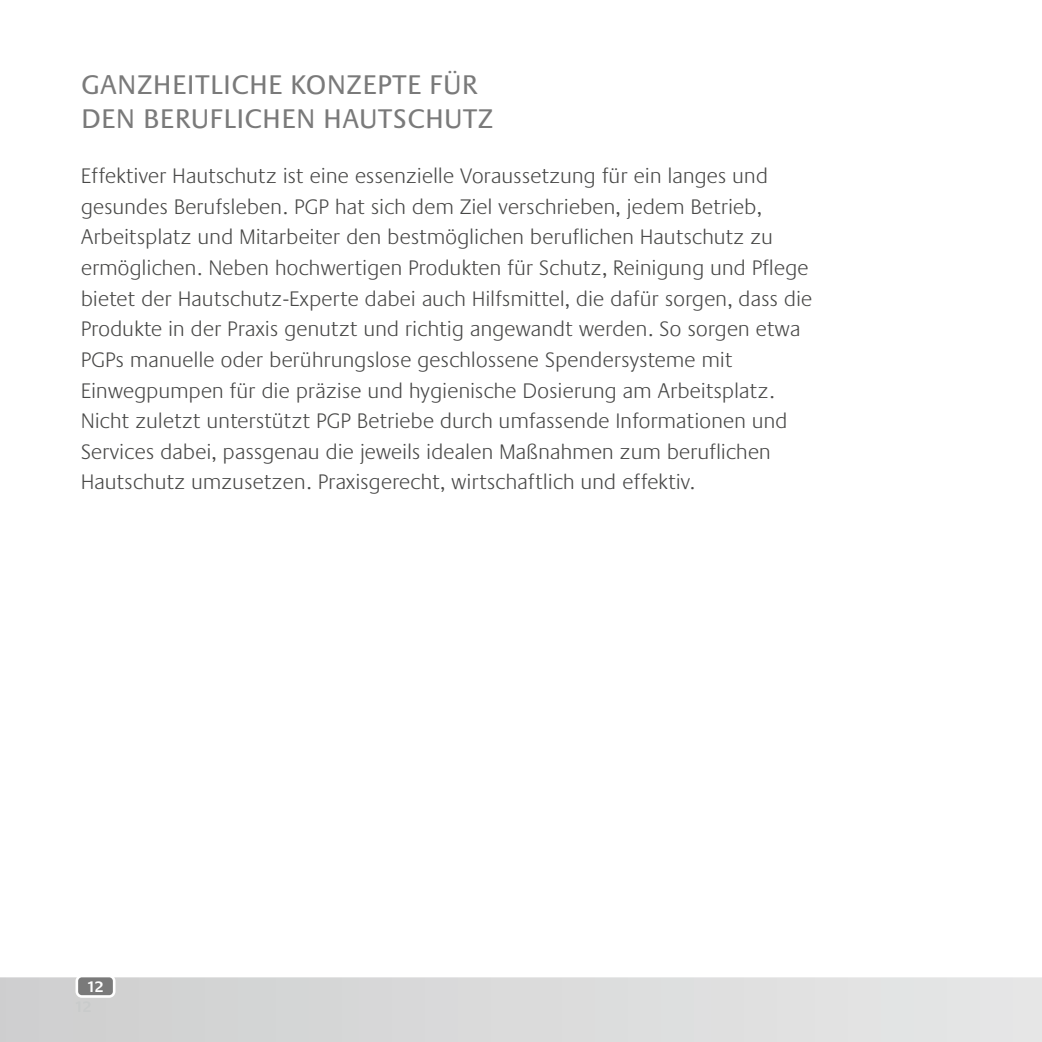
<style>
.page{position:relative;width:1042px;height:1042px;background:#fff}
.page>*{position:absolute;margin:0;border:0;box-sizing:border-box;transform-origin:0 0}
.t1{font:28px/33.6px "Praxis";letter-spacing:.01em;color:#7a7a7a}
.t2{font:300 21.88px/30.6px "Praxis";letter-spacing:.02em;color:#484847}
.t3{font:600 15.75px "Praxis";color:#fff}
</style>
<div class="page">
<svg style="left:0;top:977px;width:1042px;height:65px;background:#dadbdb"></svg>
<div style="left:76px;top:1001px;width:15px;height:11px;background:#d0d0d0"></div>
<svg style="left:76px;top:977px;width:39px;height:21px"></svg>
<p class="t1" style="left:81px;top:69px;width:414px">GANZHEITLICHE KONZEPTE FÜR<br>DEN BERUFLICHEN HAUTSCHUTZ</p>
<p class="t2" style="left:81px;top:161px;width:732px">Effektiver Hautschutz ist eine essenzielle Voraussetzung für ein langes und gesundes Berufsleben. PGP hat sich dem Ziel verschrieben, jedem Betrieb, Arbeitsplatz und Mitarbeiter den bestmöglichen beruflichen Hautschutz zu ermöglichen. Neben hochwertigen Produkten für Schutz, Reinigung und Pflege bietet der Hautschutz-Experte dabei auch Hilfsmittel, die dafür sorgen, dass die Produkte in der Praxis genutzt und richtig angewandt werden. So sorgen etwa PGPs manuelle oder berührungslose geschlossene Spendersysteme mit Einwegpumpen für die präzise und hygienische Dosierung am Arbeitsplatz.<br>Nicht zuletzt unterstützt PGP Betriebe durch umfassende Informationen und Services dabei, passgenau die jeweils idealen Maßnahmen zum beruflichen Hautschutz umzusetzen. Praxisgerecht, wirtschaftlich und effektiv.</p>
<p class="t3" style="left:87px;top:978px;width:19px">12</p>
</div>
